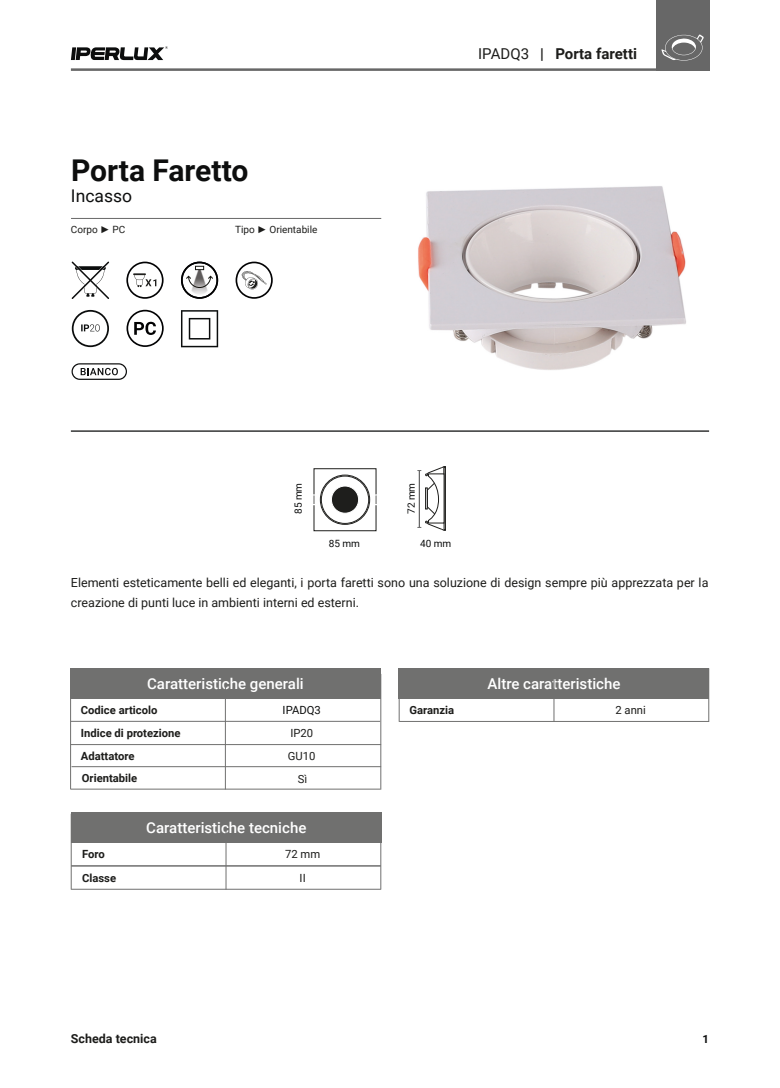
<style>
.page{position:relative;width:780px;height:1088px;background:#fff}
.page>*{position:absolute;margin:0;border:0;box-sizing:border-box;transform-origin:0 0}
.t1{font:700 30px "Roboto";color:#0d0e0e}
.t2{font:17.5px "Roboto";color:#0d0e0e}
.t3{font:500 15px "Roboto";color:#fff}
.t4{font:700 15px "Roboto";color:#1d1d1b}
.t5{font:12.5px/20px "Roboto";color:#1d1d1b}
.t6{font:700 12.5px "Roboto";color:#1d1d1b}
.t7{font:700 11.25px/23.2px "Roboto";color:#1d1d1b}
.t8{font:11.25px/23.5px "Roboto";color:#1d1d1b;text-align:center}
.t9{font:11.25px "Roboto";color:#0d0e0e}
.t10{font:700 11.25px "Roboto";color:#0d0e0e}
.t11{font:10px "Roboto";color:#1d1d1b}
.t12{font:10px "Roboto";color:#0d0e0e}
.s1{font-family:"Franklin Gothic";font-weight:800}
.s2{font-weight:400}
</style>
<div class="page">
<svg style="left:71px;top:46px;width:97px;height:14px"></svg>
<hr style="left:71px;top:68px;width:638px;height:3px;background:#676767">
<div style="left:71px;top:812px;width:310px;height:31px;background:#70706f"></div>
<hr style="left:71px;top:865px;width:310px;height:1px;background:#70706f">
<hr style="left:71px;top:866px;width:310px;height:1px;background:#70706f">
<hr style="left:71px;top:889px;width:310px;height:1px;background:#70706f">
<hr style="left:71px;top:814px;width:1px;height:75px;background:#70706f">
<hr style="left:380px;top:814px;width:1px;height:75px;background:#70706f">
<hr style="left:380px;top:674px;width:1px;height:115px;background:#70706f">
<hr style="left:226px;top:826px;width:1px;height:63px;background:#70706f">
<hr style="left:71px;top:430px;width:638px;height:2px;background:#0c0d0d">
<div style="left:399px;top:668px;width:310px;height:30px;background:#70706f"></div>
<hr style="left:399px;top:721px;width:310px;height:1px;background:#70706f">
<hr style="left:399px;top:672px;width:1px;height:50px;background:#70706f">
<hr style="left:708px;top:668px;width:1px;height:54px;background:#70706f">
<hr style="left:553px;top:679px;width:1px;height:43px;background:#70706f">
<div style="left:70px;top:668px;width:311px;height:30px;background:#70706f"></div>
<hr style="left:71px;top:721px;width:309px;height:1px;background:#70706f">
<hr style="left:71px;top:744px;width:310px;height:1px;background:#70706f">
<hr style="left:72px;top:766px;width:309px;height:1px;background:#70706f">
<hr style="left:71px;top:789px;width:309px;height:1px;background:#70706f">
<hr style="left:70px;top:674px;width:1px;height:115px;background:#70706f">
<hr style="left:225px;top:683px;width:1px;height:106px;background:#70706f">
<hr style="left:71px;top:218px;width:310px;height:1px;background:#676767">
<div style="left:656px;top:0;width:53px;height:71px;background:#676767"></div>
<svg style="left:661px;top:34px;width:42px;height:27px"></svg>
<svg style="left:72px;top:363px;width:55px;height:17px"></svg>
<svg style="left:235px;top:262px;width:38px;height:37px"></svg>
<svg style="left:126px;top:262px;width:37px;height:37px"></svg>
<svg style="left:126px;top:310px;width:38px;height:37px"></svg>
<svg style="left:181px;top:262px;width:37px;height:37px"></svg>
<svg style="left:181px;top:310px;width:37px;height:37px"></svg>
<svg style="left:72px;top:310px;width:37px;height:37px"></svg>
<svg style="left:72px;top:262px;width:37px;height:37px"></svg>
<img style="left:418px;top:186px;width:268px;height:184px">
<div style="left:314px;top:468px;width:62px;height:63px;border:1px solid #1e1e1c"></div>
<svg style="left:320px;top:475px;width:49px;height:49px"></svg>
<div style="left:320px;top:475px;width:50px;height:49px;border:1px solid #1e1e1c;border-radius:50%"></div>
<div style="left:321px;top:476px;width:47px;height:47px;background:#fff;border-radius:50%"></div>
<div style="left:321px;top:476px;width:48px;height:47px;border:1px solid #1e1e1c;border-radius:50%"></div>
<div style="left:331px;top:486px;width:27px;height:27px;background:#1e1e1c;border-radius:50%"></div>
<div style="left:331px;top:486px;width:28px;height:27px;border:1px solid #fff;border-radius:50%"></div>
<svg style="left:313px;top:494px;width:2px;height:11px"></svg>
<svg style="left:375px;top:494px;width:2px;height:11px"></svg>
<svg style="left:417px;top:466px;width:29px;height:65px"></svg>
<h1 class="t1" style="left:71px;top:150px;width:179px">Porta Faretto</h1>
<h2 class="t2" style="left:71px;top:183px;width:63px">Incasso</h2>
<p class="t11" style="left:71px;top:223px;width:56px">Corpo <span class="s1">►</span> PC</p>
<p class="t11" style="left:235px;top:223px;width:84px">Tipo <span class="s1">►</span> Orientabile</p>
<p class="t4" style="left:478px;top:43px;width:160px"><span class="s2">IPADQ3</span> | Porta faretti</p>
<p class="t12" style="left:291px;top:514px;width:33px;rotate:-90deg">85 mm</p>
<p class="t12" style="left:404px;top:514px;width:33px;rotate:-90deg">72 mm</p>
<p class="t12" style="left:329px;top:536px;width:33px">85 mm</p>
<p class="t12" style="left:420px;top:536px;width:33px">40 mm</p>
<p class="t5" style="left:71px;top:572px;width:639px">Elementi esteticamente belli ed eleganti, i porta faretti sono una soluzione di design sempre più apprezzata per la creazione di punti luce in ambienti interni ed esterni.</p>
<p class="t3" style="left:147px;top:673px;width:158px">Caratteristiche generali</p>
<p class="t9" style="left:282px;top:702px;width:40px">IPADQ3</p>
<p class="t8" style="left:288px;top:721px;width:29px;text-align:left">IP20<br>GU10</p>
<p class="t8" style="left:298px;top:766px;width:11px">Sì</p>
<p class="t7" style="left:81px;top:698px;width:101px">Codice articolo<br>Indice di protezione<br>Adattatore</p>
<p class="t7" style="left:82px;top:766px;width:57px">Orientabile</p>
<p class="t7" style="left:82px;top:842px;width:36px">Foro<br>Classe</p>
<p class="t3" style="left:146px;top:817px;width:162px">Caratteristiche tecniche</p>
<p class="t8" style="left:285px;top:842px;width:37px">72 mm<br>II</p>
<p class="t3" style="left:487px;top:673px;width:134px">Altre caratteristiche</p>
<p class="t7" style="left:409px;top:698px;width:46px">Garanzia</p>
<p class="t8" style="left:615px;top:698px;width:32px">2 anni</p>
<p class="t6" style="left:71px;top:1030px;width:87px">Scheda tecnica</p>
<p class="t10" style="left:702px;top:1031px;width:8px">1</p>
</div>
